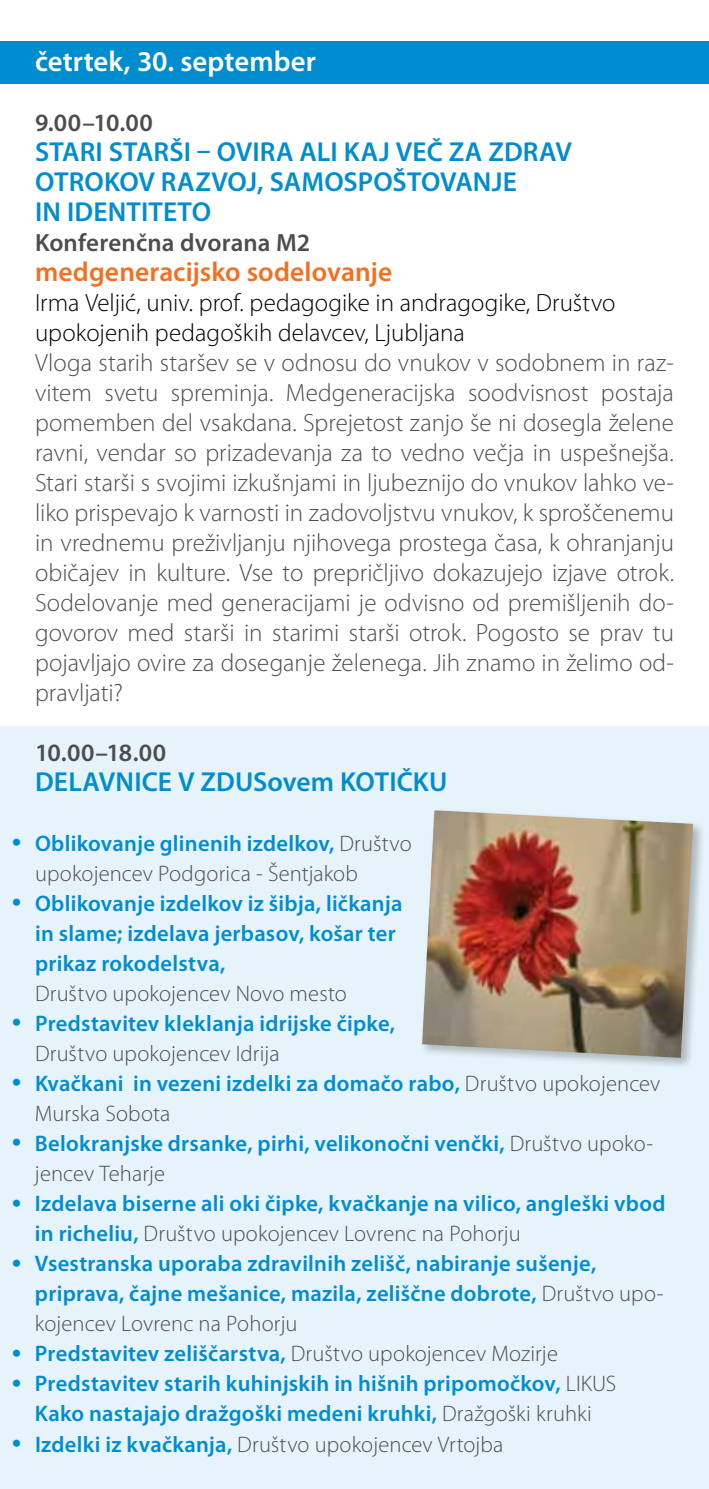
<style>
.page{position:relative;width:709px;height:1489px;background:#fff}
.page>*{position:absolute;margin:0;border:0;box-sizing:border-box;transform-origin:0 0}
.t1{font:600 28.75px "Myriad Pro";letter-spacing:.005em;color:#fff}
.t2{font:600 27.5px/30px "Myriad Pro";letter-spacing:.005em;color:#008dd0}
.t3{font:600 27.5px "Myriad Pro";letter-spacing:.005em;color:#f36f21}
.t4{font:300 25px/30px "Myriad Pro";color:#4d4d4f;text-align:justify}
.t5{font:300 25px/30px "Myriad Pro";color:#000}
.t6{font:600 25px "Myriad Pro";letter-spacing:.01em;color:#4d4d4f}
.t7{font:25px/30px "Museo 300";color:#008dd0}
.t8{font:600 22.5px/30px "Myriad Pro";letter-spacing:.01em;color:#008dd0}
.t9{font:300 22.5px/30px "Myriad Pro";letter-spacing:.005em;color:#4d4d4f}
.s1{font-weight:600;color:#008dd0}
.s2{font-weight:300;color:#4d4d4f}
</style>
<div class="page">
<div style="left:0;top:726px;width:709px;height:762px;background:#e6f3fa"></div>
<div style="left:419px;top:807px;width:286px;height:263px;background:#000;opacity:.25"></div>
<img style="left:422px;top:810px;width:271px;height:247px">
<div style="left:0;top:41px;width:709px;height:43px;background:#008dd0"></div>
<p class="t1" style="left:35px;top:43px;width:282px">četrtek, 30. september</p>
<p class="t6" style="left:35px;top:107px;width:119px">9.00–10.00</p>
<p class="t2" style="left:35px;top:136px;width:538px">Stari starši – ovira ali kaj več za zd rav otrokov razvoj, samospoštovanje<br>in identiteto</p>
<p class="t6" style="left:35px;top:227px;width:277px">Konferenčna dvorana M2</p>
<p class="t3" style="left:35px;top:254px;width:359px">medgeneracijsko sodelovanje</p>
<p class="t5" style="left:35px;top:288px;width:582px">Irma Veljić, univ. prof. pedagogike in andragogike, Društvo upokojenih pedagoških delavcev, Ljubljana</p>
<p class="t4" style="left:35px;top:348px;width:640px">Vloga starih staršev se v odnosu do vnukov v sodobnem in raz&shy;vitem svetu spreminja. Medgeneracijska soodvisnost postaja pomemben del vsakdana. Sprejetost zanjo še ni dosegla želene ravni, vendar so prizadevanja za to vedno večja in uspešnejša.<br>Stari starši s svojimi izkušnjami in ljubeznijo do vnukov lahko ve&shy;liko prispevajo k varnosti in zadovoljstvu vnukov, k sproščenemu in vrednemu preživljanju njihovega prostega časa, k ohranjanju običajev in kulture. Vse to prepričljivo dokazujejo izjave otrok.<br>Sodelovanje med generacijami je odvisno od premišljenih do&shy;govorov med starši in starimi starši otrok. Pogosto se prav tu pojavljajo ovire za doseganje želenega. Jih znamo in želimo od&shy;pravljati?</p>
<p class="t6" style="left:35px;top:737px;width:133px">10.00–18.00</p>
<p class="t2" style="left:35px;top:766px;width:410px">delavnice v ZDUSovem kotičku</p>
<p class="t7" style="left:11px;top:828px;width:12px">•</p>
<p class="t7" style="left:11px;top:888px;width:12px">•</p>
<p class="t7" style="left:11px;top:1008px;width:12px">•</p>
<p class="t7" style="left:11px;top:1068px;width:12px">•</p>
<p class="t7" style="left:11px;top:1128px;width:12px">•</p>
<p class="t7" style="left:11px;top:1188px;width:12px">•</p>
<p class="t7" style="left:11px;top:1248px;width:12px">•</p>
<p class="t7" style="left:11px;top:1338px;width:12px">• •</p>
<p class="t7" style="left:11px;top:1428px;width:12px">•</p>
<p class="t9" style="left:35px;top:829px;width:378px"><span class="s1">Oblikovanje glinenih izdelkov,</span> Društvo upokojencev Podgorica - Šentjakob</p>
<p class="t8" style="left:35px;top:888px;width:369px">Oblikovanje izdelkov iz šibja, ličkanja in slame; izdelava jerbasov, košar ter prikaz rokodelstva,</p>
<p class="t9" style="left:35px;top:979px;width:313px">Društvo upokojencev Novo mesto</p>
<p class="t8" style="left:35px;top:1008px;width:361px">Predstavitev kleklanja idrijske čipke,</p>
<p class="t9" style="left:35px;top:1039px;width:627px">Društvo upokojencev Idrija<br><span class="s1">Kvačkani in vezeni izdelki za domačo rabo,</span> Društvo upokojencev Murska Sobota<br><span class="s1">Belokranjske drsanke, pirhi, velikonočni venčki,</span> Društvo upoko&shy;jencev Teharje</p>
<p class="t8" style="left:35px;top:1188px;width:632px">Izdelava biserne ali oki čipke, kvačkanje na vilico, angleški vbod in richeliu, <span class="s2">Društvo upokojencev Lovrenc na Pohorju<br></span>Vsestranska uporaba zdravilnih zelišč, nabiranje sušenje, priprava, čajne mešanice, mazila, zeliščne dobrote, <span class="s2">Društvo upo&shy;kojencev Lovrenc na Pohorju<br></span>Predstavitev zeliščarstva, <span class="s2">Društvo upokojencev Mozirje </span>Predstavitev starih kuhinjskih in hišnih pripomočkov, <span class="s2">LIKUS </span>Kako nastajajo dražgoški medeni kruhki, <span class="s2">Dražgoški kruhki<br></span>Izdelki iz kvačkanja, <span class="s2">Društvo upokojencev Vrtojba</span></p>
</div>
